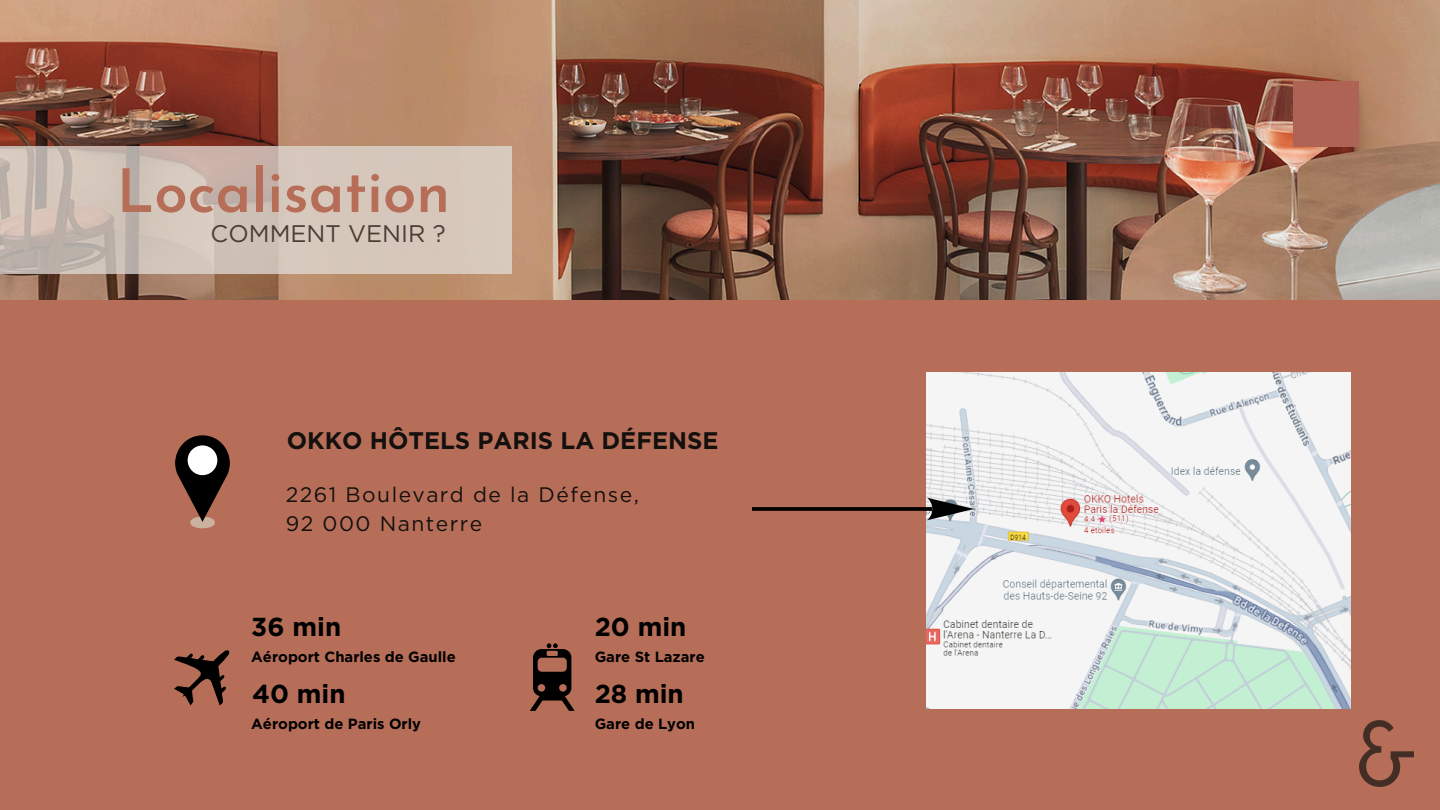
<style>
.page{position:relative;width:1440px;height:810px;background:#fff}
.page>*{position:absolute;margin:0;border:0;box-sizing:border-box;transform-origin:0 0}
.t1{font:600 60px "Josefin Sans";color:#b76e59}
.t2{font:700 26px "Gotham";color:#000}
.t3{font:700 24px "Gotham";color:#13100e}
.t4{font:24px "Gotham";color:#4b3d34}
.t5{font:21px/29.2px "Gotham";letter-spacing:.07em;color:#13100e}
.t6{font:700 14.8px "Gotham";color:#000}
</style>
<div class="page">
<img style="left:0;top:0;width:1440px;height:301px">
<div style="left:0;top:301px;width:1440px;height:509px;background:#b76e59"></div>
<div style="left:190px;top:518px;width:25px;height:10px;background:#cbb29f;border-radius:50%"></div>
<svg style="left:175px;top:435px;width:55px;height:87px"></svg>
<div style="left:188px;top:445px;width:29px;height:30px;background:#fff;border-radius:50%"></div>
<img style="left:926px;top:372px;width:425px;height:337px">
<div style="left:1293px;top:81px;width:66px;height:66px;background:#ae6354"></div>
<svg style="left:0;top:147px;width:511px;height:127px;background:#cfc1b6"></svg>
<img style="left:1359px;top:720px;width:54px;height:66px">
<svg style="left:174px;top:650px;width:56px;height:56px"></svg>
<svg style="left:530px;top:643px;width:45px;height:68px"></svg>
<svg style="left:752px;top:507px;width:175px;height:4px"></svg>
<svg style="left:927px;top:498px;width:47px;height:22px"></svg>
<p class="t1" style="left:117px;top:167px;width:335px">Localisation</p>
<p class="t4" style="left:211px;top:219px;width:236px">COMMENT VENIR ?</p>
<p class="t3" style="left:287px;top:426px;width:433px">OKKO HÔTELS PARIS LA DÉFENSE</p>
<p class="t5" style="left:286px;top:479px;width:355px">2261 Boulevard de la Défense,<br>92 000 Nanterre</p>
<h5 class="t2" style="left:251px;top:611px;width:91px">36 min</h5>
<p class="t2" style="left:595px;top:611px;width:93px">20 min</p>
<h2 class="t6" style="left:251px;top:647px;width:206px">Aéroport Charles de Gaulle</h2>
<p class="t6" style="left:595px;top:647px;width:112px">Gare St Lazare</p>
<p class="t2" style="left:252px;top:678px;width:95px">40 min</p>
<p class="t2" style="left:595px;top:678px;width:91px">28 min</p>
<p class="t6" style="left:251px;top:715px;width:171px">Aéroport de Paris Orly</p>
<p class="t6" style="left:595px;top:715px;width:102px">Gare de Lyon</p>
</div>
